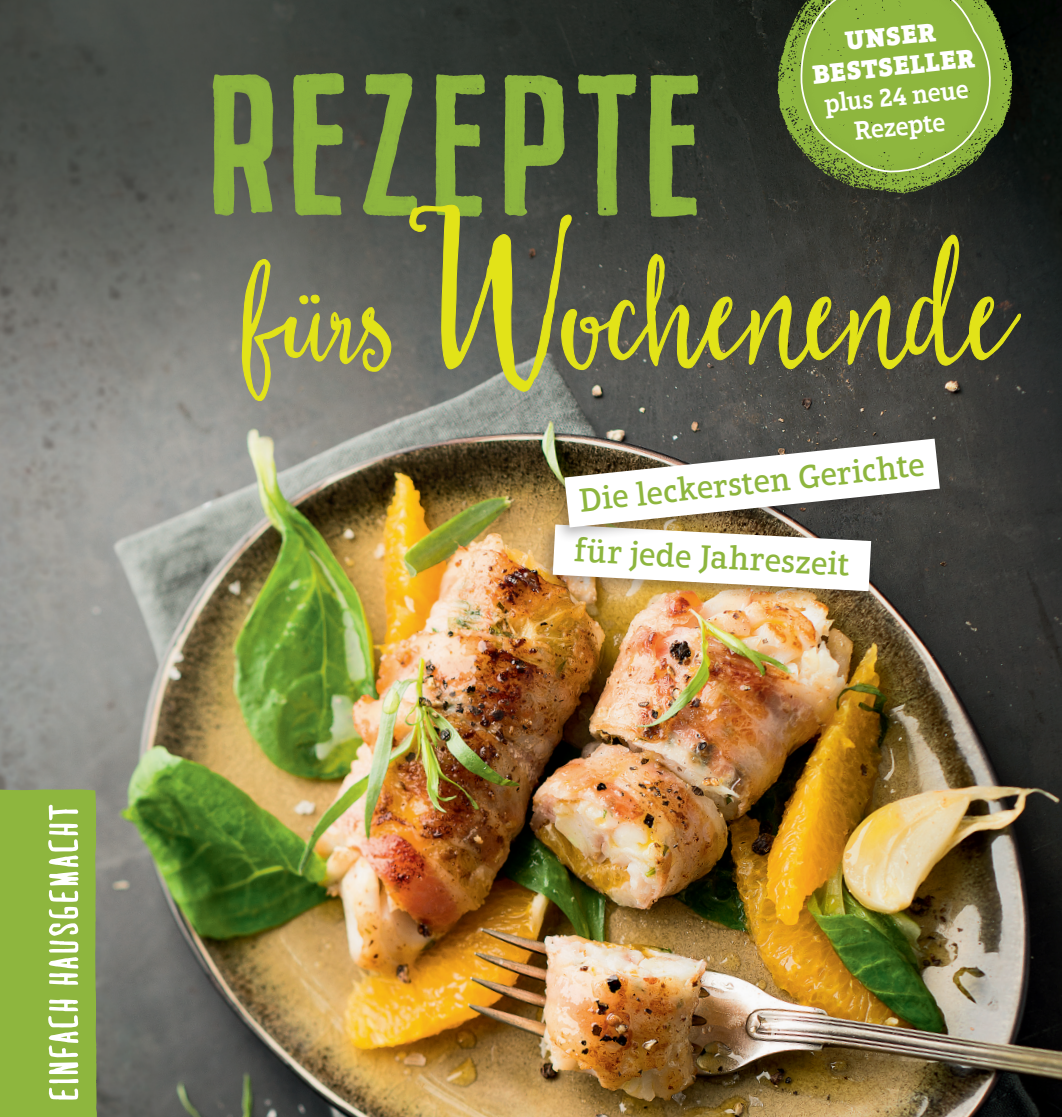
<style>
.page{position:relative;width:1062px;height:1117px;background:#fff}
.page>*{position:absolute;margin:0;border:0;box-sizing:border-box;transform-origin:0 0}
.t1{font:500 33.6px "Aptifer Slab LT Pro";color:#8eb63e}
.t2{font:600 26.78px/30.1px "Aptifer Slab LT Pro";color:#fff;text-align:center}
.t3{font:900 26.78px/30.1px "Aptifer Slab LT Pro";color:#fff;text-align:center}
.t4{font:900 26.07px/26.1px "Aptifer Slab LT Pro";color:#fff;text-align:center}
.t5{font:600 19.95px "Aptifer Slab LT Pro";color:#fff}
</style>
<div class="page">
<img style="left:0;top:0;width:1062px;height:1116px">
<svg style="left:0;top:789px;width:97px;height:327px;background:#9abd54"></svg>
<img style="left:198px;top:53px;width:517px;height:166px">
<svg style="left:241px;top:204px;width:780px;height:197px;background:#6e7048"></svg>
<div style="left:537px;top:518px;width:339px;height:88px;background:#231f20;opacity:.33"></div>
<div style="left:549px;top:433px;width:396px;height:109px;background:#231f20;opacity:.33"></div>
<svg style="left:552px;top:438px;width:387px;height:153px"></svg>
<img style="left:747px;top:0;width:291px;height:217px">
<div style="left:789px;top:0;width:213px;height:184px;background:#231f20;opacity:.25"></div>
<svg style="left:800px;top:0;width:190px;height:320px;background:#6b8138"></svg>
<p class="t4" style="left:830px;top:28px;width:120px;rotate:-6deg">UNSER<br>BESTSEL-<br>LER</p>
<p class="t5" style="left:865px;top:124px;width:70px;rotate:-6deg">Rezepte</p>
<p class="t3" style="left:807px;top:29px;width:164px;rotate:-6deg">UNSER<br>BESTSELLER</p>
<p class="t2" style="left:823px;top:89px;width:146px;rotate:-6deg">plus 24 neue<br>Rezepte</p>
<p class="t1" style="left:577px;top:481px;width:349px;rotate:-6deg">Die leckersten Gerichte</p>
<p class="t1" style="left:575px;top:530px;width:278px;rotate:3deg">für jede Jahreszeit</p>
</div>
